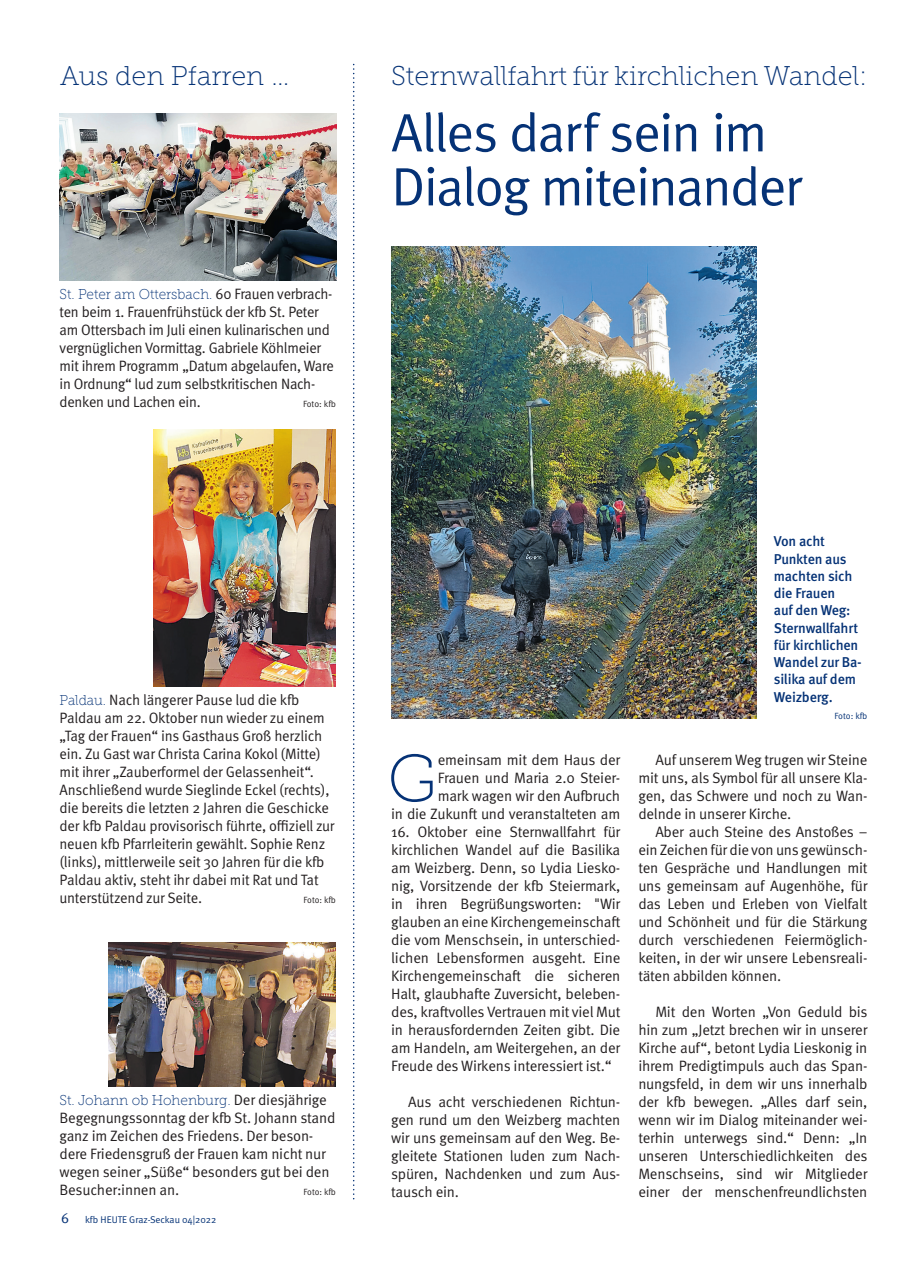
<style>
.page{position:relative;width:910px;height:1276px;background:#fff}
.page>*{position:absolute;margin:0;border:0;box-sizing:border-box;transform-origin:0 0}
.t1{font:66.45px "Museo Slab 100";color:#053276}
.t2{font:54px/54px "Meta OT Norm";letter-spacing:-.04em;color:#053276}
.t3{font:27px "Museo Slab 100";color:#053276}
.t4{font:15px/18px "Meta OT Norm";letter-spacing:-.015em;color:#231f20;text-align:justify}
.t5{font:15px/18px "Meta OT Norm";letter-spacing:-.015em;color:#231f20;scale:.96 1}
.t6{font:15px/18px "Meta Normal";letter-spacing:-.015em;color:#231f20;scale:.96 1}
.t7{font:500 14.25px/17.2px "Meta OT";letter-spacing:-.015em;color:#053276}
.t8{font:14.25px "Museo Slab 100";color:#053276;scale:.96 1}
.t9{font:14.25px "Museo Slab 100";color:#053276}
.t10{font:9.75px "Meta Normal";color:#053276}
.t11{font:9px "Meta OT Norm";letter-spacing:-.005em;color:#231f20;scale:.96 1}
.t12{font:9px "Meta OT Norm";letter-spacing:-.005em;color:#231f20}
.t13{font:9px "Meta OT Norm";letter-spacing:-.005em;color:#053276}
.s1{font-family:"Meta Normal";font-size:15px;color:#231f20}
.s2{font-family:"Museo Slab 100";font-size:14.25px;color:#053276}
.s3{font-family:"Meta OT Norm";font-size:15px;color:#231f20}
.s4{font-size:14.25px}
</style>
<div class="page">
<img style="left:353px;top:69px;width:2px;height:1131px">
<svg style="left:353px;top:64px;width:1px;height:1135px"></svg>
<img style="left:109px;top:942px;width:227px;height:144px">
<img style="left:60px;top:114px;width:276px;height:166px">
<img style="left:153px;top:429px;width:183px;height:258px">
<img style="left:391px;top:247px;width:366px;height:472px">
<h3 class="t3" style="left:60px;top:61px;width:231px">Aus den Pfarren …</h3>
<p class="t8" style="left:60px;top:286px;width:286px">St. Peter am Ottersbach. <span class="s1">60 Frauen verbrach-</span></p>
<p class="t6" style="left:60px;top:302px;width:287px">ten beim 1. Frauenfrühstück der kfb St. Peter am Ottersbach im Juli einen kulinarischen und vergnüglichen Vormittag. Gabriele Köhlmeier mit ihrem Programm „Datum abgelaufen, Ware in Ordnung“ lud zum selbstkritischen Nach&shy;denken und Lachen ein.</p>
<p class="t12" style="left:303px;top:398px;width:35px">Foto: kfb</p>
<p class="t5" style="left:60px;top:691px;width:288px"><span class="s2">Paldau.</span> Nach längerer Pause lud die kfb Paldau am 22. Oktober nun wieder zu einem „Tag der Frauen“ ins Gasthaus Groß herzlich ein. Zu Gast war Christa Carina Kokol (Mitte) mit ihrer „Zauberformel der Gelassenheit“.<br>Anschließend wurde Sieglinde Eckel (rechts), die bereits die letzten 2 Jahren die Geschicke der kfb Paldau provisorisch führte, offiziell zur neuen kfb Pfarrleiterin gewählt. Sophie Renz (links), mittlerweile seit 30 Jahren für die kfb Paldau aktiv, steht ihr dabei mit Rat und Tat unterstützend zur Seite.</p>
<p class="t11" style="left:304px;top:894px;width:35px">Foto: kfb</p>
<p class="t9" style="left:60px;top:1092px;width:269px">St. Johann ob Hohenburg. <span class="s3">Der diesjährige</span></p>
<p class="t4" style="left:60px;top:1108px;width:277px;text-align:left">Begegnungssonntag der kfb St. Johann stand ganz im Zeichen des Friedens. Der beson&shy;dere Friedensgruß der Frauen kam nicht nur wegen seiner „Süße“ besonders gut bei den Besucher:innen an.</p>
<p class="t11" style="left:304px;top:1186px;width:35px">Foto: kfb</p>
<p class="t10" style="left:61px;top:1213px;width:157px"><span class="s4">6</span> kfb HEUTE Graz-Seckau 04|2022</p>
<h3 class="t3" style="left:391px;top:61px;width:478px">Sternwallfahrt für kirchlichen Wandel:</h3>
<h2 class="t2" style="left:391px;top:106px;width:412px">Alles darf sein im<br>Dialog miteinander</h2>
<h1 class="t1" style="left:387px;top:742px;width:51px">G</h1>
<p class="t4" style="left:391px;top:751px;width:231px;text-align:right">emeinsam mit dem Haus der<br>Frauen und Maria 2.0 Steier-<br>mark wagen wir den Aufbruch<br>in die Zukunft und veranstalteten am</p>
<p class="t4" style="left:391px;top:823px;width:231px">16. Oktober eine Sternwallfahrt für kirchlichen Wandel auf die Basilika am Weizberg. Denn, so Lydia Liesko&shy;nig, Vorsitzende der kfb Steiermark, in ihren Begrüßungsworten: "Wir glauben an eine Kirchengemeinschaft die vom Menschsein, in unterschied&shy;lichen Lebensformen ausgeht. Eine Kirchengemeinschaft die sicheren Halt, glaubhafte Zuversicht, beleben&shy;des, kraftvolles Vertrauen mit viel Mut in herausfordernden Zeiten gibt. Die am Handeln, am Weitergehen, an der Freude des Wirkens interessiert ist.“</p>
<p class="t4" style="left:391px;top:1093px;width:231px;text-indent:17px">Aus acht verschiedenen Richtun&shy;gen rund um den Weizberg machten wir uns gemeinsam auf den Weg. Be&shy;gleitete Stationen luden zum Nach&shy;spüren, Nachdenken und zum Aus&shy;tausch ein.</p>
<p class="t7" style="left:774px;top:533px;width:89px">Von acht<br>Punkten aus machten sich die Frauen<br>auf den Weg:<br>Sternwallfahrt für kirchlichen<br>Wandel zur Ba&shy;silika auf dem<br>Weizberg.</p>
<p class="t13" style="left:834px;top:710px;width:35px">Foto: kfb</p>
<p class="t4" style="left:638px;top:751px;width:231px;text-indent:17px">Auf unserem Weg trugen wir Steine mit uns, als Symbol für all unsere Kla&shy;gen, das Schwere und noch zu Wan&shy;delnde in unserer Kirche.</p>
<p class="t4" style="left:638px;top:823px;width:231px;text-indent:17px">Aber auch Steine des Anstoßes – ein Zeichen für die von uns gewünsch&shy;ten Gespräche und Handlungen mit uns gemeinsam auf Augenhöhe, für das Leben und Erleben von Vielfalt und Schönheit und für die Stärkung durch verschiedenen Feiermöglich&shy;keiten, in der wir unsere Lebensreali&shy;täten abbilden können.</p>
<p class="t4" style="left:638px;top:1003px;width:231px;text-indent:17px">Mit den Worten „Von Geduld bis hin zum „Jetzt brechen wir in unserer Kirche auf“, betont Lydia Lieskonig in ihrem Predigtimpuls auch das Span&shy;nungsfeld, in dem wir uns innerhalb der kfb bewegen. „Alles darf sein, wenn wir im Dialog miteinander wei&shy;terhin unterwegs sind.“ Denn: „In unseren Unterschiedlichkeiten des Menschseins, sind wir Mitglieder einer der menschenfreundlichsten</p>
</div>
